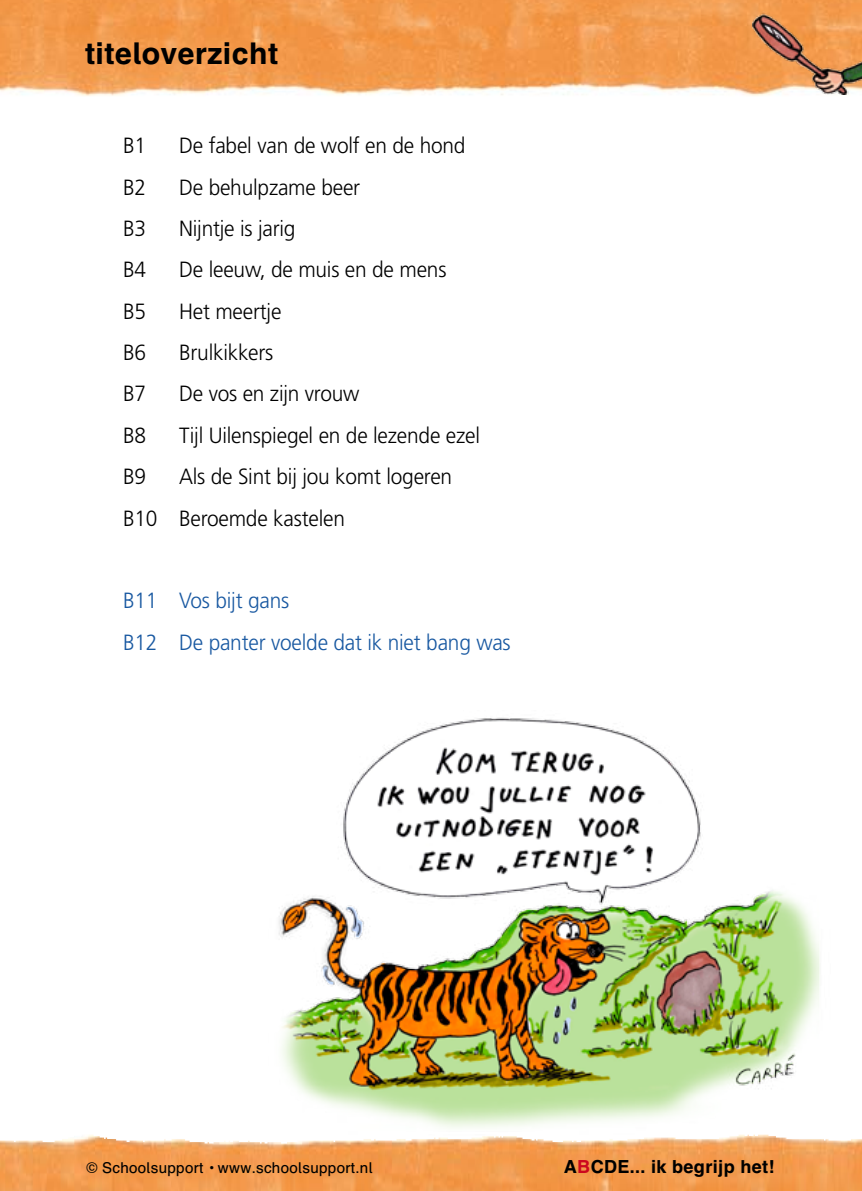
<style>
.page{position:relative;width:862px;height:1191px;background:#fff}
.page>*{position:absolute;margin:0;border:0;box-sizing:border-box;transform-origin:0 0}
.t1{font:700 30px "Mathebuch MD";letter-spacing:.015em;color:#000}
.t2{font:300 22px/41.4px "Frutiger";letter-spacing:-.01em;color:#000;scale:.95 1}
.t3{font:300 22px/41.4px "Frutiger";letter-spacing:-.01em;color:#1858a1;scale:.95 1}
.t4{font:700 18px "Mathebuch MD";letter-spacing:.02em;color:#000}
.t5{font:15px "Mathebuch MD";letter-spacing:.02em;color:#000}
.s1{color:#cc071e}
</style>
<div class="page">
<img style="left:0;top:0;width:862px;height:96px">
<img style="left:0;top:1135px;width:862px;height:56px">
<img style="left:752px;top:11px;width:110px;height:84px">
<img style="left:221px;top:717px;width:610px;height:420px">
<p class="t1" style="left:85px;top:34px;width:195px">titeloverzicht</p>
<p class="t2" style="left:123px;top:125px;width:26px">B1</p>
<p class="t2" style="left:179px;top:125px;width:303px">De fabel van de wolf en de hond</p>
<p class="t2" style="left:123px;top:166px;width:26px">B2</p>
<p class="t2" style="left:179px;top:166px;width:192px">De behulpzame beer</p>
<p class="t2" style="left:123px;top:208px;width:26px">B3</p>
<p class="t2" style="left:179px;top:208px;width:124px">Nijntje is jarig</p>
<p class="t2" style="left:123px;top:249px;width:26px">B4</p>
<p class="t2" style="left:179px;top:249px;width:283px">De leeuw, de muis en de mens</p>
<p class="t2" style="left:123px;top:290px;width:26px">B5</p>
<p class="t2" style="left:179px;top:290px;width:109px">Het meertje</p>
<p class="t2" style="left:123px;top:332px;width:26px">B6</p>
<p class="t2" style="left:179px;top:332px;width:101px">Brulkikkers</p>
<p class="t2" style="left:123px;top:373px;width:26px">B7</p>
<p class="t2" style="left:179px;top:373px;width:191px">De vos en zijn vrouw</p>
<p class="t2" style="left:123px;top:414px;width:26px">B8</p>
<p class="t2" style="left:179px;top:414px;width:318px">Tijl Uilenspiegel en de lezende ezel</p>
<p class="t2" style="left:123px;top:456px;width:26px">B9</p>
<p class="t2" style="left:123px;top:456px;width:348px;text-indent:56px">Als de Sint bij jou komt logeren<br>B10 Beroemde kastelen</p>
<p class="t3" style="left:123px;top:580px;width:409px">B11 Vos bijt gans<br>B12 De panter voelde dat ik niet bang was</p>
<p class="t5" style="left:86px;top:1157px;width:288px">© Schoolsupport • www.schoolsupport.nl</p>
<p class="t4" style="left:564px;top:1154px;width:212px">A<span class="s1">B</span>CDE... ik begrijp het!</p>
</div>
